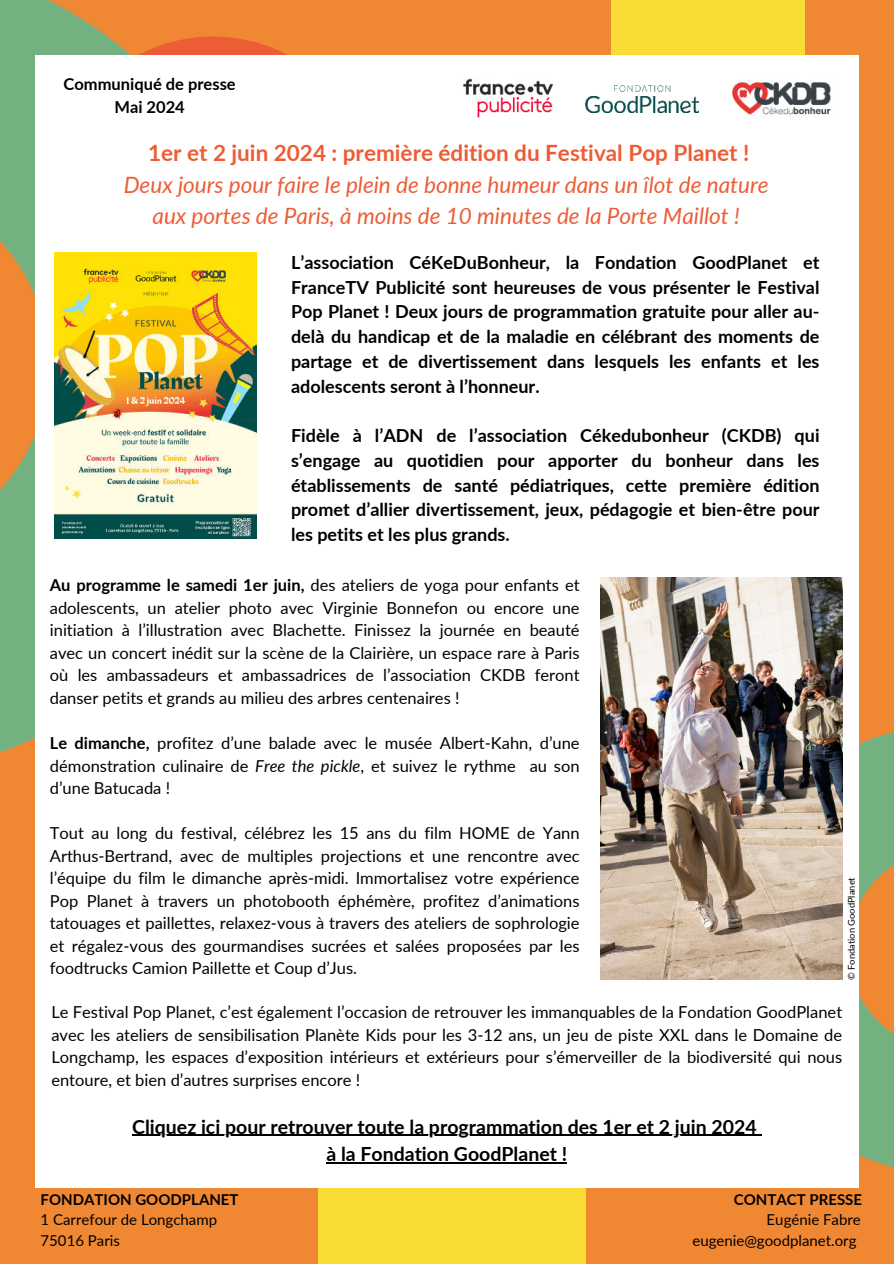
<style>
.page{position:relative;width:894px;height:1264px;background:#fff}
.page>*{position:absolute;margin:0;border:0;box-sizing:border-box;transform-origin:0 0}
.t1{font:italic 22.5px/31.5px "Lato";color:#ed5c35;text-align:center}
.t2{font:700 22.5px "Lato";color:#ed5c35}
.t3{font:700 19.5px/27px "Lato";color:#000;text-align:center}
.t4{font:700 18px/24.8px "Lato";color:#000;text-align:justify}
.t5{font:16.5px/22.5px "Lato";color:#000;text-align:justify}
.t6{font:700 16.5px/22.5px "Lato";color:#000;text-align:center}
.t7{font:15px "Lato";color:#000}
.t8{font:700 15px "Lato";color:#000}
.t9{font:9.3px "Lato";color:#000}
.s1{font-weight:700}
.s2{font-style:italic}
</style>
<div class="page">
<div style="left:0;top:0;width:893px;height:1263px;background:#f08833"></div>
<svg style="left:0;top:0;width:274px;height:752px;fill:#73b180"></svg>
<svg style="left:858px;top:725px;width:35px;height:449px;fill:#73b180"></svg>
<div style="left:318px;top:1132px;width:268px;height:131px;background:#fadd34"></div>
<div style="left:611px;top:0;width:193px;height:137px;background:#fadd34"></div>
<div style="left:35px;top:55px;width:823px;height:1132px;background:#fff"></div>
<img style="left:585px;top:85px;width:113px;height:27px">
<img style="left:54px;top:253px;width:203px;height:285px">
<img style="left:600px;top:577px;width:242px;height:402px">
<img style="left:463px;top:78px;width:90px;height:40px">
<img style="left:732px;top:80px;width:100px;height:35px">
<hr style="left:132px;top:1134px;width:624px;height:1px;background:#000">
<hr style="left:326px;top:1161px;width:241px;height:1px;background:#000">
<p class="t6" style="left:64px;top:72px;width:174px">Communiqué de presse<br>Mai 2024</p>
<h1 class="t2" style="left:148px;top:137px;width:602px">1er et 2 juin 2024 : première édition du Festival Pop Planet !</h1>
<h1 class="t1" style="left:124px;top:168px;width:646px">Deux jours pour faire le plein de bonne humeur dans un îlot de nature aux portes de Paris, à moins de 10 minutes de la Porte Maillot !</h1>
<p class="t4" style="left:291px;top:249px;width:530px">L’association CéKeDuBonheur, la Fondation GoodPlanet et FranceTV Publicité sont heureuses de vous présenter le Festival Pop Planet ! Deux jours de programmation gratuite pour aller au&shy;delà du handicap et de la maladie en célébrant des moments de partage et de divertissement dans lesquels les enfants et les adolescents seront à l’honneur.</p>
<p class="t4" style="left:291px;top:422px;width:530px">Fidèle à l’ADN de l’association Cékedubonheur (CKDB) qui s’engage au quotidien pour apporter du bonheur dans les établissements de santé pédiatriques, cette première édition promet d’allier divertissement, jeux, pédagogie et bien-être pour les petits et les plus grands.</p>
<p class="t5" style="left:50px;top:573px;width:531px"><span class="s1">Au programme le samedi 1er juin,</span> des ateliers de yoga pour enfants et adolescents, un atelier photo avec Virginie Bonnefon ou encore une initiation à l’illustration avec Blachette. Finissez la journée en beauté avec un concert inédit sur la scène de la Clairière, un espace rare à Paris où les ambassadeurs et ambassadrices de l’association CKDB feront danser petits et grands au milieu des arbres centenaires !</p>
<p class="t5" style="left:50px;top:731px;width:531px"><span class="s1">Le dimanche,</span> profitez d’une balade avec le musée Albert-Kahn, d’une démonstration culinaire de <span class="s2">Free the pickle</span>, et suivez le rythme au son d’une Batucada !</p>
<p class="t5" style="left:50px;top:821px;width:531px">Tout au long du festival, célébrez les 15 ans du film HOME de Yann Arthus-Bertrand, avec de multiples projections et une rencontre avec l’équipe du film le dimanche après-midi. Immortalisez votre expérience Pop Planet à travers un photobooth éphémère, profitez d’animations tatouages et paillettes, relaxez-vous à travers des ateliers de sophrologie et régalez-vous des gourmandises sucrées et salées proposées par les foodtrucks Camion Paillette et Coup d’Jus.</p>
<p class="t9" style="left:844px;top:980px;width:104px;rotate:-90deg">© Fondation GoodPlanet</p>
<p class="t5" style="left:51px;top:1000px;width:792px">Le Festival Pop Planet, c’est également l’occasion de retrouver les immanquables de la Fondation GoodPlanet avec les ateliers de sensibilisation Planète Kids pour les 3-12 ans, un jeu de piste XXL dans le Domaine de Longchamp, les espaces d’exposition intérieurs et extérieurs pour s’émerveiller de la biodiversité qui nous entoure, et bien d’autres surprises encore !</p>
<p class="t3" style="left:132px;top:1112px;width:626px">Cliquez ici pour retrouver toute la programmation des 1er et 2 juin 2024 à la Fondation GoodPlanet !</p>
<p class="t8" style="left:41px;top:1188px;width:199px">FONDATION GOODPLANET</p>
<p class="t8" style="left:733px;top:1188px;width:130px">CONTACT PRESSE</p>
<p class="t7" style="left:41px;top:1209px;width:178px">1 Carrefour de Longchamp</p>
<p class="t7" style="left:766px;top:1209px;width:96px">Eugénie Fabre</p>
<p class="t7" style="left:41px;top:1229px;width:81px">75016 Paris</p>
<p class="t7" style="left:692px;top:1229px;width:165px">eugenie@goodplanet.org</p>
</div>
